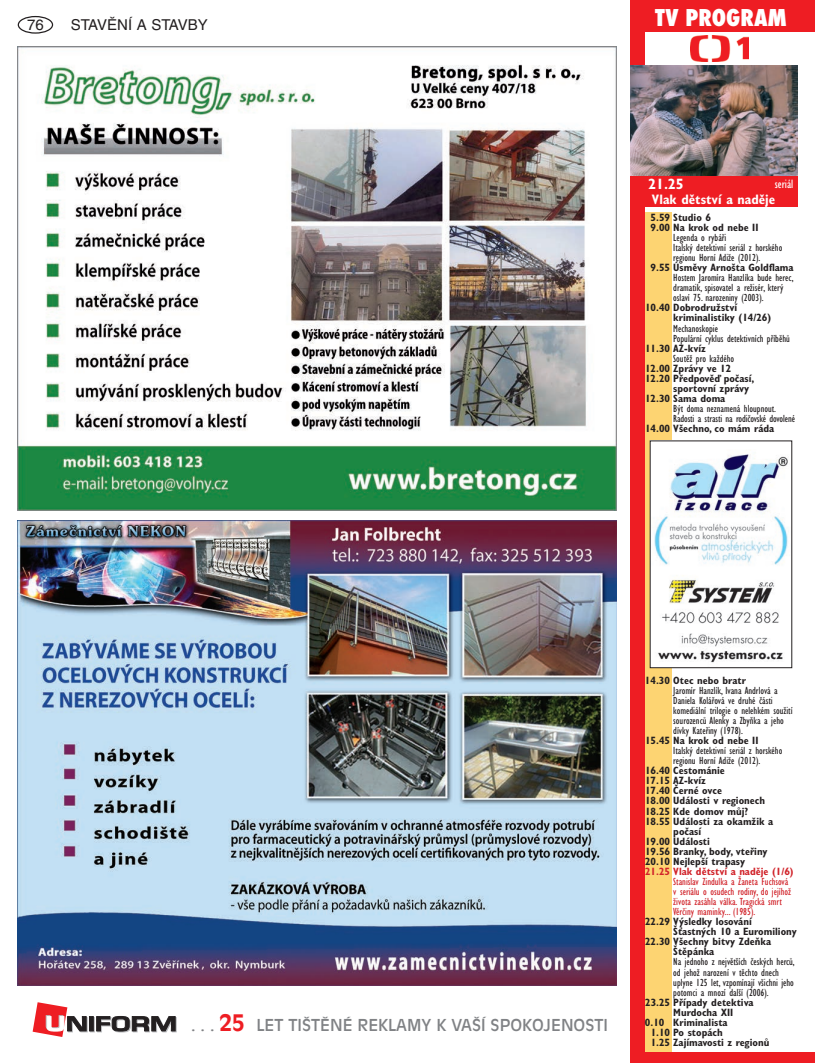
<style>
.page{position:relative;width:815px;height:1063px;background:#fff}
.page>*{position:absolute;margin:0;border:0;box-sizing:border-box;transform-origin:0 0}
.t1{font:800 condensed 22.5px "Futura";color:#fff}
.t2{font:16.25px "Antique Olive CE";color:#808285}
.t3{font:15px "Helvetica CE";color:#231f20}
.t4{font:700 condensed 15px "Gill Sans CE";color:#fff}
.t5{font:700 condensed 13.75px "Gill Sans CE";color:#fff}
.t6{font:condensed 12.5px "Gill Sans CE";color:#fff}
.t7{font:condensed 10.62px/10px "Gill Sans CE";color:#231f20}
.t8{font:700 condensed 10.62px/10px "Gill Sans CE";color:#231f20}
.t9{font:condensed 10.62px/10px "Gill Sans CE";color:#d1232a}
.t10{font:700 condensed 10.62px "Gill Sans CE";color:#d1232a}
.s1{font-weight:700;font-size:22.5px;color:#ee1d23}
</style>
<div class="page">
<div style="left:18px;top:16px;width:35px;height:18px;border:1px solid #231f20;border-radius:50%"></div>
<svg style="left:90px;top:1017px;width:5px;height:15px"></svg>
<svg style="left:89px;top:1016px;width:5px;height:15px"></svg>
<svg style="left:96px;top:1016px;width:81px;height:16px"></svg>
<svg style="left:33px;top:1002px;width:55px;height:35px"></svg>
<img style="left:18px;top:46px;width:599px;height:464px">
<img style="left:18px;top:521px;width:599px;height:464px">
<div style="left:631px;top:0;width:184px;height:32px;background:#ee1d23"></div>
<div style="left:631px;top:175px;width:166px;height:32px;background:#ee1d23"></div>
<img style="left:690px;top:35px;width:58px;height:27px">
<div style="left:631px;top:0;width:14px;height:1063px;background:#ee1d23"></div>
<div style="left:631px;top:1052px;width:184px;height:11px;background:#ee1d23"></div>
<div style="left:645px;top:213px;width:26px;height:839px;background:#fdd472"></div>
<img style="left:631px;top:66px;width:166px;height:109px">
<img style="left:652px;top:443px;width:136px;height:223px">
<h3 class="t3" style="left:27px;top:16px;width:18px">76</h3>
<h3 class="t3" style="left:71px;top:16px;width:138px">STAVĚNÍ A STAVBY</h3>
<h1 class="t1" style="left:655px;top:2px;width:133px">TV PROGRAM</h1>
<h3 class="t4" style="left:648px;top:175px;width:37px">21.25</h3>
<p class="t5" style="left:652px;top:191px;width:125px">Vlak dětství a naděje</p>
<p class="t6" style="left:775px;top:176px;width:20px">seriál</p>
<p class="t8" style="left:651px;top:212px;width:109px">5.59 Studio 6<br>9.00 Na krok od nebe II</p>
<p class="t7" style="left:673px;top:232px;width:111px">Legenda o rybáři<br>Italský detektivní seriál z horského regionu Horní Adiže (2012).</p>
<p class="t8" style="left:651px;top:263px;width:145px">9.55 Úsměvy Arnošta Goldflama</p>
<p class="t7" style="left:673px;top:273px;width:122px">Hostem Jaromíra Hanzlíka bude herec, dramatik, spisovatel a režisér, který oslaví 75. narozeniny (2003).</p>
<p class="t8" style="left:673px;top:303px;width:99px;text-indent:-28px">10.40 Dobrodružství kriminalistiky (14/26)</p>
<p class="t7" style="left:673px;top:323px;width:118px">Mechanoskopie<br>Populární cyklus detektivních příběhů</p>
<p class="t8" style="left:645px;top:343px;width:62px">11.30 AZ-kvíz</p>
<p class="t7" style="left:673px;top:353px;width:62px">Soutěž pro každého</p>
<p class="t8" style="left:645px;top:363px;width:88px">12.00 Zprávy ve 12</p>
<p class="t8" style="left:645px;top:373px;width:111px">12.20 Předpověď počasí,</p>
<p class="t8" style="left:673px;top:383px;width:77px">sportovní zprávy</p>
<p class="t8" style="left:645px;top:393px;width:82px">12.30 Sama doma</p>
<p class="t7" style="left:673px;top:404px;width:123px">Být doma neznamená hloupnout.<br>Radosti a strasti na rodičovské dovolené</p>
<p class="t8" style="left:645px;top:424px;width:131px">14.00 Všechno, co mám ráda</p>
<h2 class="t2" style="left:191px;top:1016px;width:418px">. . . <span class="s1">25</span> LET TIŠTĚNÉ REKLAMY K VAŠÍ SPOKOJENOSTI</h2>
<p class="t8" style="left:645px;top:675px;width:102px">14.30 Otec nebo bratr</p>
<p class="t7" style="left:673px;top:685px;width:121px">Jaromír Hanzlík, Ivana Andrlová a<br>Daniela Kolářová ve druhé části komediální trilogie o nelehkém soužití sourozenců Alenky a Zbyňka a jeho dívky Kateřiny (1978).</p>
<p class="t8" style="left:645px;top:736px;width:115px">15.45 Na krok od nebe II</p>
<p class="t7" style="left:673px;top:746px;width:111px">Italský detektivní seriál z horského regionu Horní Adiže (2012).</p>
<p class="t8" style="left:645px;top:766px;width:81px">16.40 Cestománie</p>
<p class="t8" style="left:645px;top:776px;width:62px">17.15 AZ-kvíz</p>
<p class="t8" style="left:645px;top:786px;width:78px">17.40 Černé ovce</p>
<p class="t8" style="left:645px;top:796px;width:121px">18.00 Události v regionech</p>
<p class="t8" style="left:645px;top:806px;width:105px">18.25 Kde domov můj?</p>
<p class="t8" style="left:645px;top:816px;width:130px">18.55 Události za okamžik a</p>
<p class="t8" style="left:673px;top:826px;width:29px">počasí</p>
<p class="t8" style="left:645px;top:836px;width:66px">19.00 Události</p>
<p class="t8" style="left:645px;top:846px;width:124px">19.56 Branky, body, vteřiny</p>
<p class="t8" style="left:645px;top:856px;width:102px">20.10 Nejlepší trapasy</p>
<p class="t10" style="left:645px;top:865px;width:150px">21.25 Vlak dětství a naděje (1/6)</p>
<p class="t9" style="left:673px;top:876px;width:119px">Stanislav Zindulka a Žaneta Fuchsová v seriálu o osudech rodiny, do jejíhož života zasáhla válka. Tragická smrt Věrčiny maminky... (1985).</p>
<p class="t8" style="left:645px;top:917px;width:108px">22.29 Výsledky losování</p>
<p class="t8" style="left:673px;top:927px;width:125px">Šťastných 10 a Euromiliony</p>
<p class="t8" style="left:645px;top:937px;width:128px">22.30 Všechny bitvy Zdeňka</p>
<p class="t8" style="left:673px;top:947px;width:43px">Štěpánka</p>
<p class="t7" style="left:673px;top:957px;width:123px">Na jednoho z největších českých herců, od jehož narození v těchto dnech uplyne 125 let, vzpomínají všichni jeho potomci a mnozí další (2006).</p>
<p class="t8" style="left:645px;top:997px;width:110px">23.25 Případy detektiva</p>
<p class="t8" style="left:673px;top:1007px;width:62px">Murdocha XII</p>
<p class="t8" style="left:645px;top:1017px;width:84px">0.10 Kriminalista</p>
<p class="t8" style="left:651px;top:1027px;width:74px">1.10 Po stopách</p>
<p class="t8" style="left:651px;top:1037px;width:120px">1.25 Zajímavosti z regionů</p>
</div>
